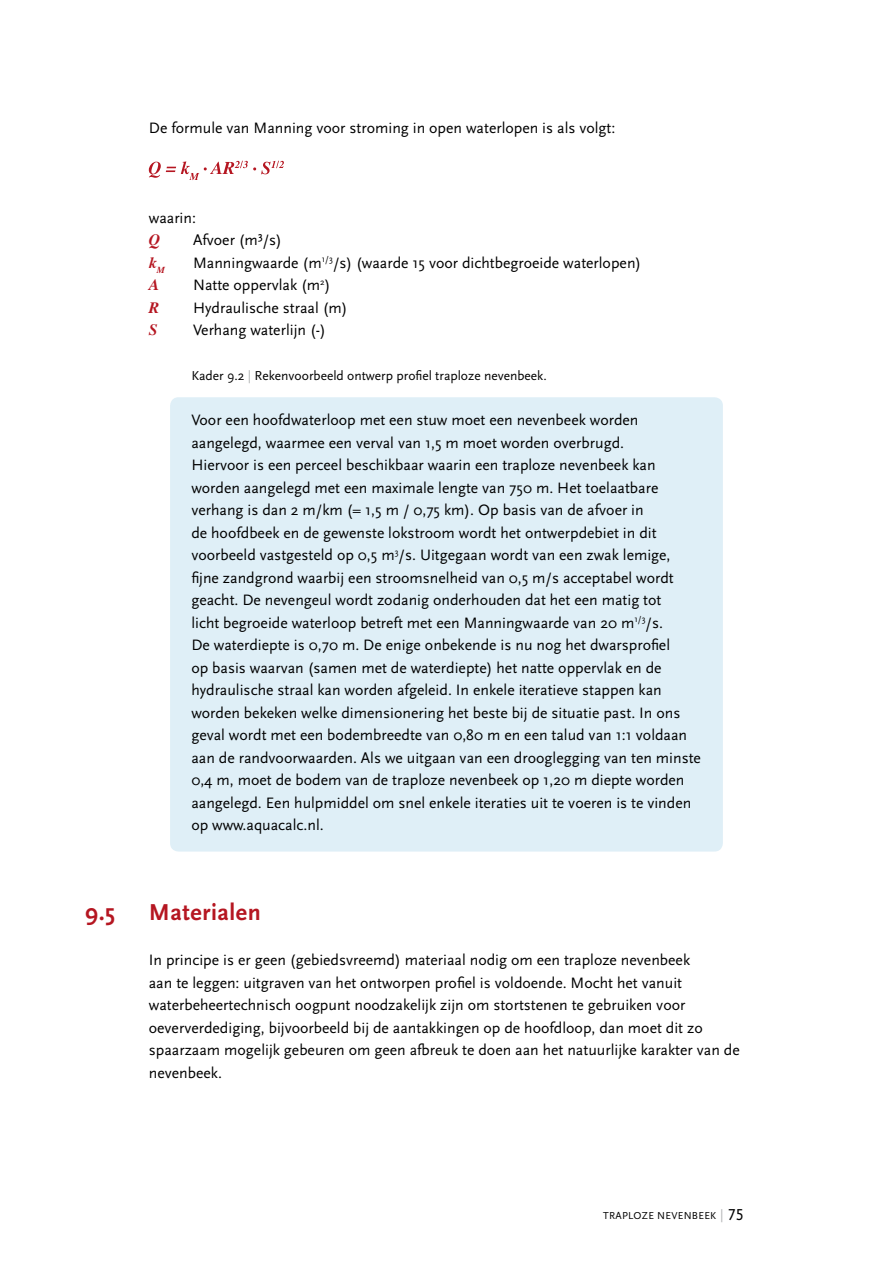
<style>
.page{position:relative;width:893px;height:1263px;background:#fff}
.page>*{position:absolute;margin:0;border:0;box-sizing:border-box;transform-origin:0 0}
.t1{font:700 24px "Scala Sans";letter-spacing:.025em;color:#b51621}
.t2{font:15.75px/22.5px "Scala Sans";color:#000}
.t3{font:italic 700 15.75px "Times";color:#b51621}
.t4{font:13.5px "Scala Sans";color:#000}
.t5{font:10.5px "Scala Sans LF";letter-spacing:.025em;color:#000}
.s1{color:#b1b3b4}
.s2{font-family:"Scala Sans";font-size:13.5px;color:#b1b3b4}
.s3{font-size:16.5px}
</style>
<div class="page">
<div style="left:170px;top:397px;width:553px;height:454px;background:#dfeff7;border-radius:9px"></div>
<svg style="left:149px;top:161px;width:135px;height:19px"></svg>
<p class="t2" style="left:149px;top:116px;width:468px">De formule van Manning voor stroming in open waterlopen is als volgt:</p>
<p class="t2" style="left:149px;top:206px;width:49px">waarin:</p>
<p class="t3" style="left:149px;top:225px;width:13px">Q</p>
<p class="t2" style="left:193px;top:229px;width:90px">Afvoer (m³/s)</p>
<p class="t3" style="left:149px;top:247px;width:18px">k<sub>M</sub></p>
<p class="t2" style="left:193px;top:251px;width:450px">Manningwaarde (m<sup>1/3</sup>/s) (waarde 15 voor dichtbegroeide waterlopen)</p>
<p class="t3" style="left:149px;top:270px;width:12px">A</p>
<p class="t2" style="left:193px;top:274px;width:139px">Natte oppervlak (m<sup>2</sup>)</p>
<p class="t3" style="left:149px;top:292px;width:12px">R</p>
<p class="t2" style="left:193px;top:296px;width:156px">Hydraulische straal (m)</p>
<p class="t3" style="left:149px;top:315px;width:10px">S</p>
<p class="t2" style="left:193px;top:319px;width:134px">Verhang waterlijn (-)</p>
<p class="t4" style="left:191px;top:368px;width:357px">Kader 9.2 <span class="s1">|</span> Rekenvoorbeeld ontwerp profiel traploze nevenbeek.</p>
<p class="t2" style="left:191px;top:409px;width:511px">Voor een hoofdwaterloop met een stuw moet een nevenbeek worden aangelegd, waarmee een verval van 1,5 m moet worden overbrugd.<br>Hiervoor is een perceel beschikbaar waarin een traploze nevenbeek kan worden aangelegd met een maximale lengte van 750 m. Het toelaatbare verhang is dan 2 m/km (= 1,5 m / 0,75 km). Op basis van de afvoer in<br>de hoofdbeek en de gewenste lokstroom wordt het ontwerpdebiet in dit voorbeeld vastgesteld op 0,5 m<sup>3</sup>/s. Uitgegaan wordt van een zwak lemige, fijne zandgrond waarbij een stroomsnelheid van 0,5 m/s acceptabel wordt geacht. De nevengeul wordt zodanig onderhouden dat het een matig tot<br>licht begroeide waterloop betreft met een Manningwaarde van 20 m<sup>1/3</sup>/s.<br>De waterdiepte is 0,70 m. De enige onbekende is nu nog het dwarsprofiel<br>op basis waarvan (samen met de waterdiepte) het natte oppervlak en de hydraulische straal kan worden afgeleid. In enkele iteratieve stappen kan worden bekeken welke dimensionering het beste bij de situatie past. In ons geval wordt met een bodembreedte van 0,80 m en een talud van 1:1 voldaan aan de randvoorwaarden. Als we uitgaan van een drooglegging van ten minste 0,4 m, moet de bodem van de traploze nevenbeek op 1,20 m diepte worden aangelegd. Een hulpmiddel om snel enkele iteraties uit te voeren is te vinden op www.aquacalc.nl.</p>
<h1 class="t1" style="left:85px;top:899px;width:32px">9.5</h1>
<h1 class="t1" style="left:149px;top:899px;width:114px">Materialen</h1>
<p class="t2" style="left:149px;top:949px;width:592px">In principe is er geen (gebiedsvreemd) materiaal nodig om een traploze nevenbeek<br>aan te leggen: uitgraven van het ontworpen profiel is voldoende. Mocht het vanuit waterbeheertechnisch oogpunt noodzakelijk zijn om stortstenen te gebruiken voor oeververdediging, bijvoorbeeld bij de aantakkingen op de hoofdloop, dan moet dit zo spaarzaam mogelijk gebeuren om geen afbreuk te doen aan het natuurlijke karakter van de nevenbeek.</p>
<p class="t5" style="left:603px;top:1210px;width:142px">TRAPLOZE NEVEN BEE K <span class="s2">|</span> <span class="s3">75</span></p>
</div>
